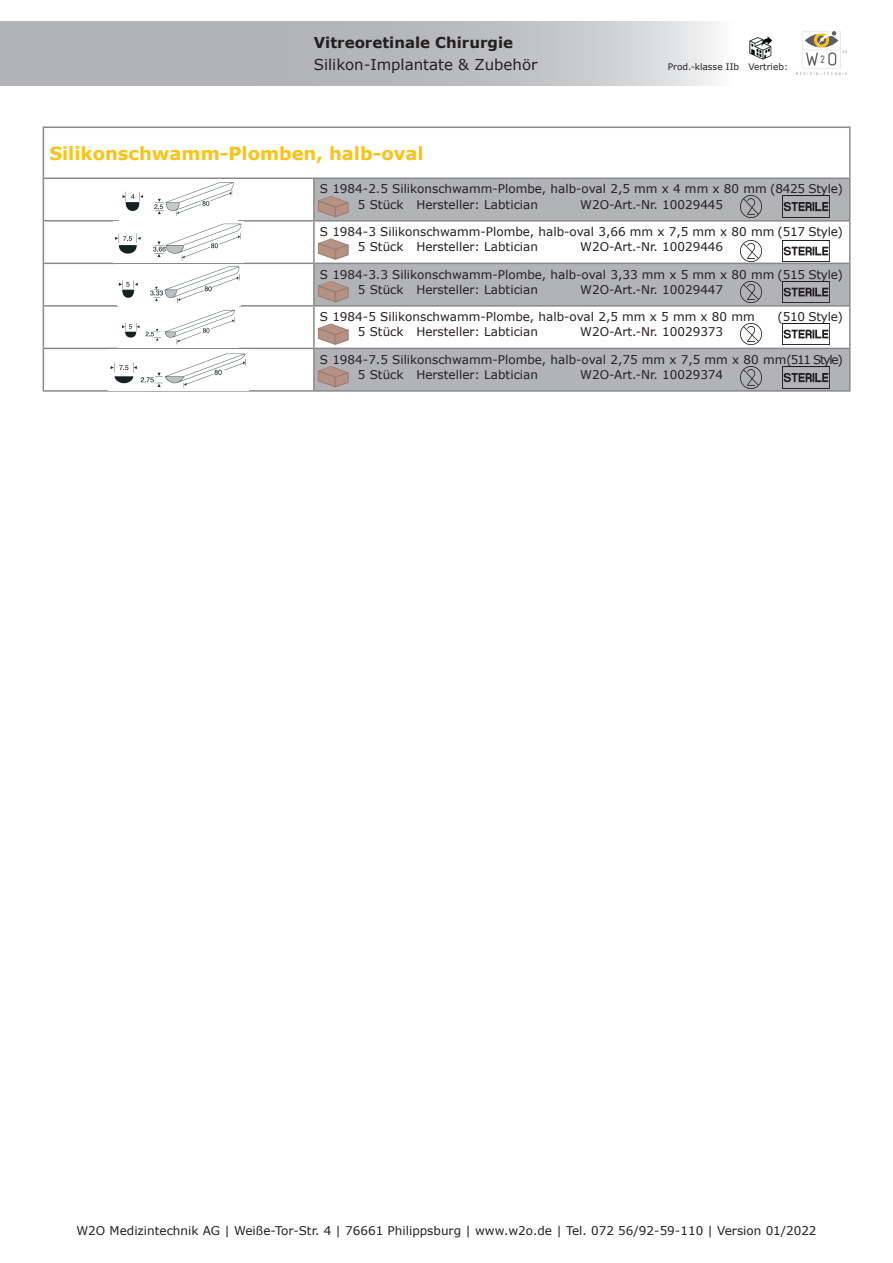
<style>
.page{position:relative;width:893px;height:1263px;background:#fff}
.page>*{position:absolute;margin:0;border:0;box-sizing:border-box;transform-origin:0 0}
.t1{font:700 18px "Verdana";color:#fec210}
.t2{font:15px "Verdana";color:#231f20}
.t3{font:700 15px "Verdana";color:#231f20}
.t4{font:12px/15.3px "Verdana";color:#231f20}
.t5{font:12px "Verdana";letter-spacing:-.025em;color:#231f20}
.t6{font:9px "Verdana";color:#231f20}
</style>
<div class="page">
<svg style="left:0;top:21px;width:847px;height:64px"></svg>
<div style="left:792px;top:32px;width:58px;height:42px;background:#fff"></div>
<img style="left:796px;top:32px;width:50px;height:42px">
<img style="left:748px;top:35px;width:26px;height:25px">
<svg style="left:315px;top:179px;width:534px;height:211px;fill:#b2b3b7"></svg>
<hr style="left:43px;top:126px;width:271px;height:2px;background:#86888b">
<hr style="left:43px;top:128px;width:1px;height:50px;background:#86888b">
<hr style="left:314px;top:126px;width:537px;height:2px;background:#86888b">
<hr style="left:849px;top:128px;width:2px;height:50px;background:#86888b">
<hr style="left:43px;top:178px;width:271px;height:1px;background:#86888b">
<hr style="left:43px;top:179px;width:1px;height:41px;background:#86888b">
<hr style="left:314px;top:178px;width:537px;height:1px;background:#86888b">
<hr style="left:313px;top:179px;width:2px;height:41px;background:#86888b">
<hr style="left:849px;top:179px;width:2px;height:41px;background:#86888b">
<hr style="left:43px;top:220px;width:271px;height:2px;background:#86888b">
<hr style="left:43px;top:222px;width:1px;height:41px;background:#86888b">
<hr style="left:314px;top:220px;width:537px;height:2px;background:#86888b">
<hr style="left:313px;top:222px;width:2px;height:41px;background:#86888b">
<hr style="left:849px;top:222px;width:2px;height:41px;background:#86888b">
<hr style="left:43px;top:263px;width:271px;height:1px;background:#86888b">
<hr style="left:43px;top:264px;width:1px;height:41px;background:#86888b">
<hr style="left:314px;top:263px;width:537px;height:1px;background:#86888b">
<hr style="left:313px;top:264px;width:2px;height:41px;background:#86888b">
<hr style="left:849px;top:264px;width:2px;height:41px;background:#86888b">
<hr style="left:43px;top:305px;width:271px;height:2px;background:#86888b">
<hr style="left:43px;top:307px;width:1px;height:41px;background:#86888b">
<hr style="left:314px;top:305px;width:537px;height:2px;background:#86888b">
<hr style="left:313px;top:307px;width:2px;height:41px;background:#86888b">
<hr style="left:849px;top:307px;width:2px;height:41px;background:#86888b">
<hr style="left:43px;top:348px;width:271px;height:1px;background:#86888b">
<hr style="left:43px;top:349px;width:1px;height:41px;background:#86888b">
<hr style="left:314px;top:348px;width:537px;height:1px;background:#86888b">
<hr style="left:313px;top:349px;width:2px;height:41px;background:#86888b">
<hr style="left:849px;top:349px;width:2px;height:41px;background:#86888b">
<hr style="left:43px;top:390px;width:271px;height:2px;background:#86888b">
<hr style="left:314px;top:390px;width:537px;height:2px;background:#86888b">
<img style="left:122px;top:182px;width:112px;height:34px">
<img style="left:115px;top:223px;width:127px;height:38px">
<img style="left:118px;top:266px;width:122px;height:38px">
<img style="left:122px;top:309px;width:113px;height:36px">
<img style="left:110px;top:353px;width:136px;height:36px">
<svg style="left:317px;top:196px;width:32px;height:22px"></svg>
<img style="left:783px;top:196px;width:46px;height:21px">
<img style="left:740px;top:196px;width:21px;height:21px">
<svg style="left:317px;top:238px;width:32px;height:22px"></svg>
<img style="left:783px;top:241px;width:46px;height:21px">
<img style="left:740px;top:241px;width:21px;height:21px">
<svg style="left:317px;top:281px;width:32px;height:22px"></svg>
<img style="left:783px;top:281px;width:46px;height:21px">
<img style="left:740px;top:281px;width:21px;height:21px">
<svg style="left:317px;top:323px;width:32px;height:22px"></svg>
<img style="left:783px;top:324px;width:46px;height:21px">
<img style="left:740px;top:324px;width:21px;height:21px">
<svg style="left:317px;top:366px;width:32px;height:22px"></svg>
<img style="left:783px;top:367px;width:46px;height:21px">
<img style="left:740px;top:367px;width:21px;height:21px">
<div style="left:43px;top:22px;width:242px;height:53px;background:#b2b3b7"></div>
<p class="t3" style="left:314px;top:32px;width:201px">Vitreoretinale Chirurgie</p>
<p class="t2" style="left:314px;top:54px;width:225px">Silikon-Implantate &amp; Zubehör</p>
<p class="t6" style="left:668px;top:60px;width:73px">Prod.-klasse IIb</p>
<p class="t6" style="left:748px;top:60px;width:41px">Vertrieb:</p>
<h1 class="t1" style="left:49px;top:140px;width:376px">Silikonschwamm-Plomben, halb-oval</h1>
<p class="t4" style="left:358px;top:181px;width:487px;text-indent:-38px">S 1984-2.5 Silikonschwamm-Plombe, halb-oval 2,5 mm x 4 mm x 80 mm (8425 Style)<br>5 Stück Hersteller: Labtician</p>
<p class="t4" style="left:580px;top:197px;width:144px">W2O-Art.-Nr. 10029445</p>
<p class="t4" style="left:358px;top:224px;width:487px;text-indent:-38px">S 1984-3 Silikonschwamm-Plombe, halb-oval 3,66 mm x 7,5 mm x 80 mm (517 Style)<br>5 Stück Hersteller: Labtician</p>
<p class="t4" style="left:580px;top:239px;width:144px">W2O-Art.-Nr. 10029446</p>
<p class="t4" style="left:358px;top:266px;width:487px;text-indent:-38px">S 1984-3.3 Silikonschwamm-Plombe, halb-oval 3,33 mm x 5 mm x 80 mm (515 Style)<br>5 Stück Hersteller: Labtician</p>
<p class="t4" style="left:580px;top:282px;width:144px">W2O-Art.-Nr. 10029447</p>
<p class="t4" style="left:320px;top:309px;width:436px">S 1984-5 Silikonschwamm-Plombe, halb-oval 2,5 mm x 5 mm x 80 mm</p>
<p class="t5" style="left:777px;top:308px;width:67px">(510 Style)</p>
<p class="t4" style="left:358px;top:324px;width:182px">5 Stück Hersteller: Labtician</p>
<p class="t4" style="left:580px;top:324px;width:144px">W2O-Art.-Nr. 10029373</p>
<p class="t4" style="left:358px;top:351px;width:487px;text-indent:-38px">S 1984-7.5 Silikonschwamm-Plombe, halb-oval 2,75 mm x 7,5 mm x 80 mm(511 Style)<br>5 Stück Hersteller: Labtician</p>
<p class="t4" style="left:580px;top:367px;width:144px">W2O-Art.-Nr. 10029374</p>
<p class="t4" style="left:76px;top:1223px;width:742px">W2O Medizintechnik AG | Weiße-Tor-Str. 4 | 76661 Philippsburg | www.w2o.de | Tel. 072 56/92-59-110 | Version 01/2022</p>
</div>
